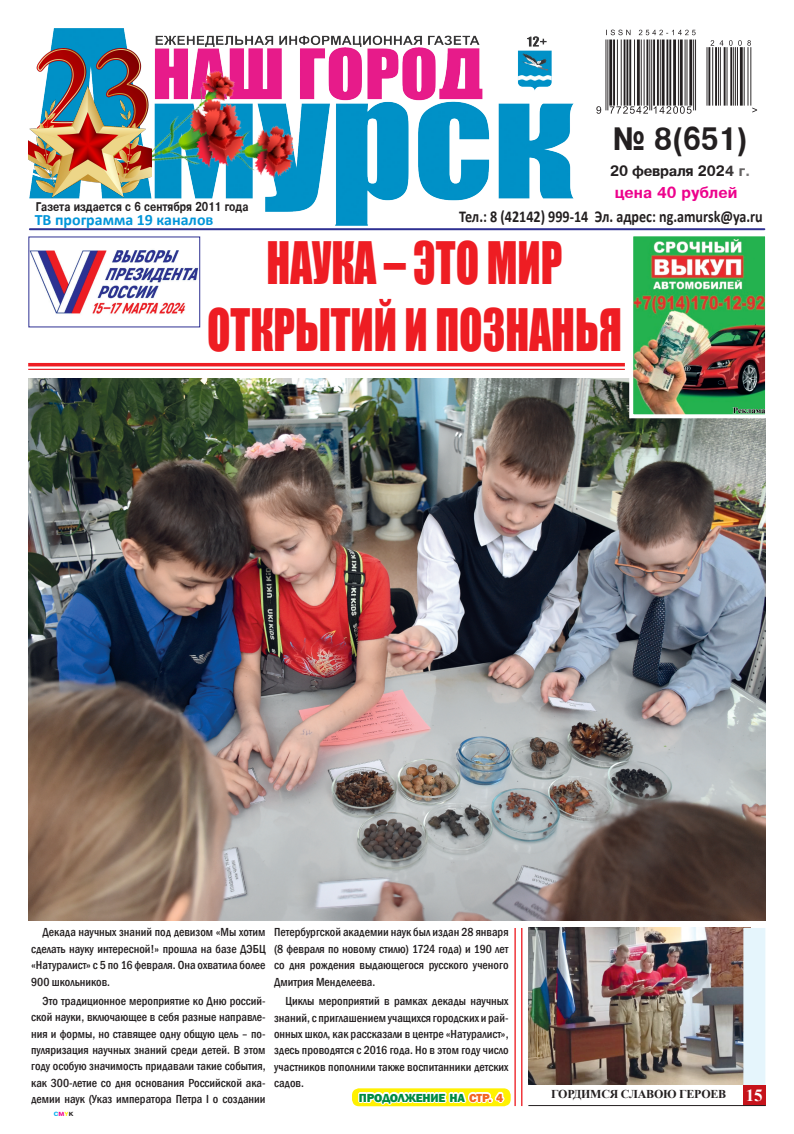
<style>
.page{position:relative;width:794px;height:1134px;background:#fff}
.page>*{position:absolute;margin:0;border:0;box-sizing:border-box;transform-origin:0 0}
.Заголовок_35__Impact{font:53.8px/67.4px "Impact";color:#ee1d23;text-align:center;scale:.8 1}
.t1{font:700 30.8px "Pragmatica";color:#231f20;scale:.85 1}
.Times_New_Roman{font:700 17px "Times New Roman";color:#fff}
.t2{font:700 16.6px "Calibri";color:#231f20;scale:.85 1}
.t3{font:700 15.8px "Calibri";color:#0095d9}
.t4{font:700 15px "Pragmatica";color:#ed028c;scale:.94 1}
.t5{font:700 14px "Pragmatica";letter-spacing:-.02em;color:#231f20;scale:.94 1}
.подводка{font:500 condensed 12px/16.4px "Franklin Gothic";color:#231f20;text-align:justify}
.t6{font:700 12px "Pragmatica";color:#231f20;scale:.79 1}
.Times_New_Roman-2{font:700 12px "Times New Roman";letter-spacing:-.02em;color:#231f20}
.заголовок_20{font:800 12px "Franklin Gothic";letter-spacing:-.02em;color:#008b43}
.t7{font:700 5.6px "Pragmatica";color:#00aeef;scale:1.07 1}
.s1{color:#ed028c}
.s2{color:#fff101}
.s3{color:#231f20}
.s4{color:#f36421}
</style>
<div class="page">
<img style="left:29px;top:28px;width:545px;height:198px">
<hr style="left:30px;top:228px;width:734px;height:2px;background:#2e3092">
<svg style="left:30px;top:198px;width:171px;height:80px"></svg>
<div style="left:35px;top:214px;width:186px;height:12px;background:#fff"></div>
<img style="left:596px;top:29px;width:161px;height:85px">
<svg style="left:454px;top:123px;width:312px;height:246px"></svg>
<img style="left:528px;top:928px;width:215px;height:157px">
<div style="left:743px;top:928px;width:22px;height:178px;background:#e5f5fc"></div>
<div style="left:743px;top:1085px;width:22px;height:20px;background:#c6131b"></div>
<hr style="left:528px;top:1105px;width:237px;height:1px;background:#231f20">
<div style="left:352px;top:1088px;width:158px;height:18px;background:#fff101;border-radius:7px"></div>
<svg style="left:357px;top:1088px;width:149px;height:19px"></svg>
<img style="left:30px;top:249px;width:168px;height:65px">
<img style="left:77px;top:53px;width:227px;height:186px">
<img style="left:28px;top:49px;width:123px;height:149px">
<hr style="left:28px;top:363px;width:597px;height:3px;background:#ee1d23">
<hr style="left:28px;top:369px;width:597px;height:1px;background:#ee1d23">
<img style="left:28px;top:378px;width:738px;height:543px">
<hr style="left:521px;top:928px;width:1px;height:178px;background:#ee1d23">
<hr style="left:514px;top:928px;width:2px;height:178px;background:#ee1d23">
<img style="left:634px;top:237px;width:130px;height:176px">
<div style="left:629px;top:232px;width:140px;height:186px;border:4px solid #fff"></div>
<p class="t6" style="left:36px;top:200px;width:271px">Газета издается с 6 сентября 2011 года</p>
<p class="t3" style="left:35px;top:210px;width:180px">ТВ программа 19 каналов</p>
<p class="t1" style="left:613px;top:121px;width:160px">¹ 8(651)</p>
<p class="t5" style="left:610px;top:163px;width:151px">20 февраля 2024 г.</p>
<p class="t4" style="left:615px;top:184px;width:132px">цена 40 рублей</p>
<p class="t2" style="left:459px;top:206px;width:359px">Тел.: 8 (42142) 999-14 Эл. адрес: ng.amursk@ya.ru</p>
<p class="Заголовок_35__Impact" style="left:207px;top:228px;width:520px">НАУКА – ЭТО МИР<br>ОТКРЫТИЙ И ПОЗНАНЬЯ</p>
<p class="подводка" style="left:31px;top:924px;width:236px;text-indent:11px">Декада научных знаний под девизом «Мы хотим сделать науку интересной!» прошла на базе ДЭБЦ «Натуралист» с 5 по 16 февраля. Она охватила более 900 школьников.</p>
<p class="подводка" style="left:31px;top:992px;width:236px;text-indent:11px">Это традиционное мероприятие ко Дню россий&shy;ской науки, включающее в себя разные направле&shy;ния и формы, но ставящее одну общую цель – по&shy;пуляризация научных знаний среди детей. В этом году особую значимость придавали такие события, как 300-летие со дня основания Российской ака&shy;демии наук (Указ императора Петра I о создании</p>
<p class="t7" style="left:54px;top:1111px;width:20px">C<span class="s1">M</span><span class="s2">Y</span><span class="s3">K</span></p>
<p class="подводка" style="left:274px;top:924px;width:236px">Петербургской академии наук был издан 28 января (8 февраля по новому стилю) 1724 года) и 190 лет со дня рождения выдающегося русского ученого Дмитрия Менделеева.</p>
<p class="подводка" style="left:274px;top:993px;width:236px;text-indent:11px">Циклы мероприятий в рамках декады научных знаний, с приглашением учащихся городских и рай&shy;онных школ, как рассказали в центре «Натуралист», здесь проводятся с 2016 года. Но в этом году число участников пополнили также воспитанники детских садов.</p>
<p class="заголовок_20" style="left:359px;top:1090px;width:146px">ПРОДОЛЖЕНИЕ НА <span class="s4">СТР. 4</span></p>
<p class="Times_New_Roman-2" style="left:551px;top:1086px;width:176px">ГОРДИМСЯ СЛАВОЮ ГЕРОЕВ</p>
<p class="Times_New_Roman" style="left:746px;top:1083px;width:18px">15</p>
</div>
